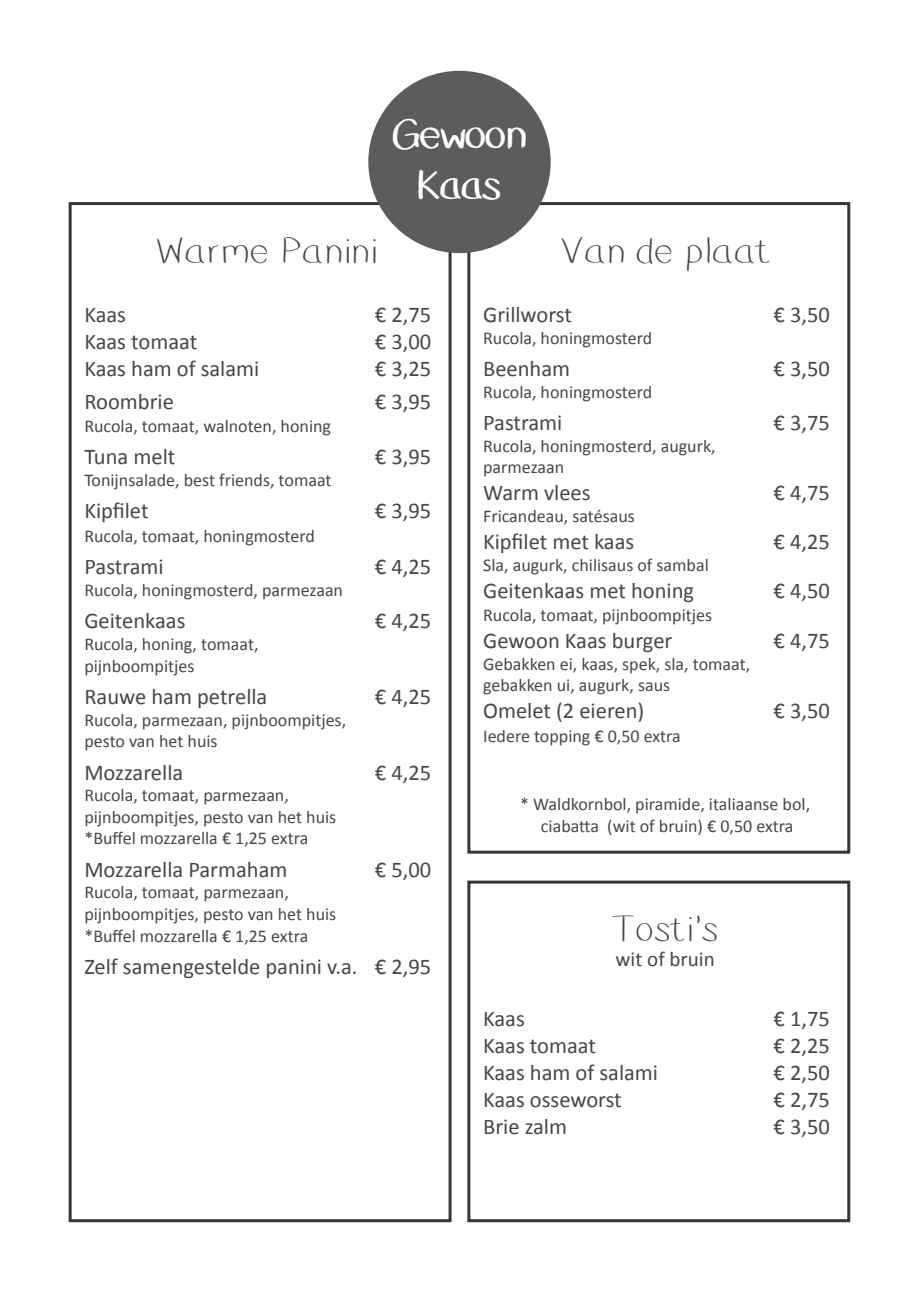
<style>
.page{position:relative;width:919px;height:1289px;background:#fff}
.page>*{position:absolute;margin:0;border:0;box-sizing:border-box;transform-origin:0 0}
.t1{font:40.8px/51px "Dusty Erasers";letter-spacing:-.05em;color:#fff;text-align:center}
.t2{font:300 36px "Dusty Erasers";color:#464748}
.t3{font:22.5px "Calibri";color:#464748}
.t4{font:21px "Calibri";color:#464748}
.t5{font:18px/21.6px "Calibri";color:#464748}
</style>
<div class="page">
<div style="left:467px;top:202px;width:383px;height:651px;border:3px solid #33373a"></div>
<div style="left:69px;top:202px;width:382px;height:1020px;border:3px solid #33373a"></div>
<div style="left:467px;top:880px;width:383px;height:342px;border:3px solid #33373a"></div>
<div style="left:368px;top:71px;width:182px;height:182px;background:#5c5c5f;border-radius:50%"></div>
<h1 class="t1" style="left:390px;top:113px;width:139px">Gewoon<br>Kaas</h1>
<h2 class="t2" style="left:156px;top:236px;width:223px">Warme Panini</h2>
<p class="t3" style="left:84px;top:301px;width:43px">Kaas</p>
<p class="t3" style="left:375px;top:301px;width:58px">€ 2,75</p>
<p class="t3" style="left:84px;top:328px;width:114px">Kaas tomaat</p>
<p class="t3" style="left:375px;top:328px;width:58px">€ 3,00</p>
<p class="t3" style="left:84px;top:355px;width:176px">Kaas ham of salami</p>
<p class="t3" style="left:375px;top:355px;width:58px">€ 3,25</p>
<p class="t3" style="left:84px;top:387px;width:91px">Roombrie</p>
<p class="t3" style="left:375px;top:387px;width:58px">€ 3,95</p>
<p class="t5" style="left:84px;top:414px;width:248px">Rucola, tomaat, walnoten, honing</p>
<p class="t3" style="left:84px;top:443px;width:92px">Tuna melt</p>
<p class="t3" style="left:375px;top:443px;width:58px">€ 3,95</p>
<p class="t5" style="left:84px;top:468px;width:248px">Tonijnsalade, best friends, tomaat</p>
<p class="t3" style="left:84px;top:497px;width:66px">Kipfilet</p>
<p class="t3" style="left:375px;top:497px;width:58px">€ 3,95</p>
<p class="t5" style="left:84px;top:524px;width:232px">Rucola, tomaat, honingmosterd</p>
<p class="t3" style="left:84px;top:553px;width:81px">Pastrami</p>
<p class="t3" style="left:375px;top:553px;width:58px">€ 4,25</p>
<p class="t5" style="left:84px;top:578px;width:260px">Rucola, honingmosterd, parmezaan</p>
<p class="t3" style="left:84px;top:607px;width:103px">Geitenkaas</p>
<p class="t3" style="left:375px;top:607px;width:58px">€ 4,25</p>
<p class="t5" style="left:84px;top:632px;width:176px">Rucola, honing, tomaat, pijnboompitjes</p>
<p class="t3" style="left:84px;top:682px;width:184px">Rauwe ham petrella</p>
<p class="t3" style="left:375px;top:682px;width:58px">€ 4,25</p>
<p class="t5" style="left:84px;top:708px;width:263px">Rucola, parmezaan, pijnboompitjes, pesto van het huis</p>
<p class="t3" style="left:84px;top:758px;width:100px">Mozzarella</p>
<p class="t3" style="left:375px;top:758px;width:58px">€ 4,25</p>
<p class="t5" style="left:84px;top:783px;width:253px">Rucola, tomaat, parmezaan, pijnboompitjes, pesto van het huis *Buffel mozzarella € 1,25 extra</p>
<p class="t3" style="left:84px;top:855px;width:205px">Mozzarella Parmaham</p>
<p class="t3" style="left:375px;top:855px;width:58px">€ 5,00</p>
<p class="t5" style="left:84px;top:880px;width:253px">Rucola, tomaat, parmezaan, pijnboompitjes, pesto van het huis *Buffel mozzarella € 1,25 extra</p>
<p class="t3" style="left:84px;top:952px;width:348px">Zelf samengestelde panini v.a. € 2,95</p>
<h2 class="t2" style="left:559px;top:236px;width:212px">Van de plaat</h2>
<p class="t3" style="left:483px;top:301px;width:90px">Grillworst</p>
<p class="t3" style="left:773px;top:301px;width:58px">€ 3,50</p>
<p class="t5" style="left:483px;top:326px;width:170px">Rucola, honingmosterd</p>
<p class="t3" style="left:483px;top:355px;width:89px">Beenham</p>
<p class="t3" style="left:773px;top:355px;width:58px">€ 3,50</p>
<p class="t5" style="left:483px;top:380px;width:170px">Rucola, honingmosterd</p>
<p class="t3" style="left:483px;top:409px;width:81px">Pastrami</p>
<p class="t3" style="left:773px;top:409px;width:58px">€ 3,75</p>
<p class="t5" style="left:483px;top:434px;width:234px">Rucola, honingmosterd, augurk, parmezaan</p>
<p class="t3" style="left:483px;top:479px;width:109px">Warm vlees</p>
<p class="t3" style="left:773px;top:479px;width:58px">€ 4,75</p>
<p class="t5" style="left:483px;top:504px;width:153px">Fricandeau, satésaus</p>
<p class="t3" style="left:483px;top:527px;width:153px">Kipfilet met kaas</p>
<p class="t3" style="left:773px;top:527px;width:58px">€ 4,25</p>
<p class="t5" style="left:483px;top:553px;width:227px">Sla, augurk, chilisaus of sambal</p>
<p class="t3" style="left:483px;top:576px;width:212px">Geitenkaas met honing</p>
<p class="t3" style="left:773px;top:576px;width:58px">€ 4,50</p>
<p class="t5" style="left:483px;top:603px;width:230px">Rucola, tomaat, pijnboompitjes</p>
<p class="t3" style="left:483px;top:626px;width:191px">Gewoon Kaas burger</p>
<p class="t3" style="left:773px;top:626px;width:58px">€ 4,75</p>
<p class="t5" style="left:483px;top:652px;width:268px">Gebakken ei, kaas, spek, sla, tomaat, gebakken ui, augurk, saus</p>
<p class="t3" style="left:483px;top:697px;width:163px">Omelet (2 eieren)</p>
<p class="t3" style="left:773px;top:697px;width:58px">€ 3,50</p>
<p class="t5" style="left:483px;top:724px;width:199px">Iedere topping € 0,50 extra</p>
<p class="t5" style="left:520px;top:792px;width:291px;text-align:center">* Waldkornbol, piramide, italiaanse bol, ciabatta (wit of bruin) € 0,50 extra</p>
<h2 class="t2" style="left:612px;top:915px;width:107px">Tosti’s</h2>
<p class="t4" style="left:615px;top:946px;width:101px">wit of bruin</p>
<p class="t3" style="left:483px;top:1004px;width:43px">Kaas</p>
<p class="t3" style="left:773px;top:1004px;width:58px">€ 1,75</p>
<p class="t3" style="left:483px;top:1031px;width:114px">Kaas tomaat</p>
<p class="t3" style="left:773px;top:1031px;width:58px">€ 2,25</p>
<p class="t3" style="left:483px;top:1058px;width:176px">Kaas ham of salami</p>
<p class="t3" style="left:773px;top:1058px;width:58px">€ 2,50</p>
<p class="t3" style="left:483px;top:1085px;width:140px">Kaas osseworst</p>
<p class="t3" style="left:773px;top:1085px;width:58px">€ 2,75</p>
<p class="t3" style="left:483px;top:1112px;width:85px">Brie zalm</p>
<p class="t3" style="left:773px;top:1112px;width:58px">€ 3,50</p>
</div>
